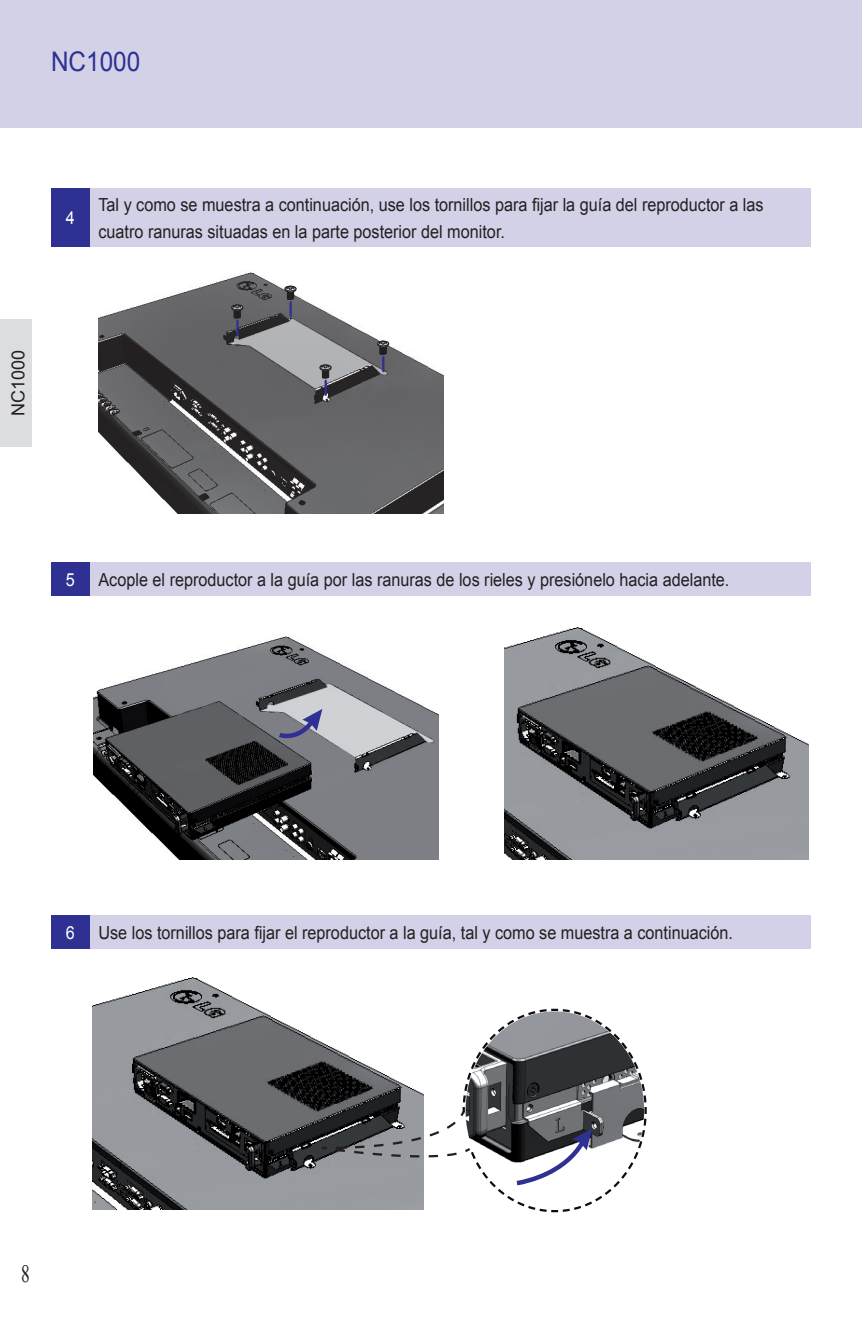
<style>
.page{position:relative;width:862px;height:1340px;background:#fff}
.page>*{position:absolute;margin:0;border:0;box-sizing:border-box;transform-origin:0 0}
.t1{font:27px "Arial";color:#2e3092;scale:.9 1}
.t2{font:24.75px "Times New Roman";color:#231f20;scale:.7 1}
.t3{font:18px/27px "Arial";color:#231f20;scale:.9 1}
.t4{font:18px "Arial";color:#231f20}
.t5{font:18px "Arial";color:#fff;scale:.9 1}
</style>
<div class="page">
<div style="left:0;top:0;width:861px;height:128px;background:#d3d1e8"></div>
<img style="left:94px;top:636px;width:344px;height:223px">
<img style="left:504px;top:627px;width:304px;height:232px">
<img style="left:93px;top:977px;width:228px;height:232px">
<svg style="left:279px;top:709px;width:43px;height:30px"></svg>
<svg style="left:321px;top:1008px;width:325px;height:204px"></svg>
<div style="left:89px;top:915px;width:721px;height:33px;background:#d3d1e8"></div>
<div style="left:89px;top:562px;width:721px;height:34px;background:#d3d1e8"></div>
<div style="left:85px;top:188px;width:725px;height:59px;background:#d3d1e8"></div>
<div style="left:51px;top:188px;width:38px;height:59px;background:#2e3092"></div>
<div style="left:51px;top:562px;width:38px;height:34px;background:#2e3092"></div>
<div style="left:51px;top:915px;width:38px;height:33px;background:#2e3092"></div>
<img style="left:99px;top:272px;width:344px;height:242px">
<svg style="left:284px;top:286px;width:12px;height:31px"></svg>
<svg style="left:377px;top:341px;width:12px;height:31px"></svg>
<svg style="left:319px;top:365px;width:12px;height:31px"></svg>
<svg style="left:231px;top:305px;width:12px;height:31px"></svg>
<div style="left:0;top:319px;width:32px;height:127px;background:#dcdddf"></div>
<h1 class="t1" style="left:51px;top:44px;width:101px">NC1000</h1>
<p class="t5" style="left:66px;top:206px;width:12px">4</p>
<p class="t3" style="left:98px;top:191px;width:740px">Tal y como se muestra a continuación, use los tornillos para fijar la guía del reproductor a las cuatro ranuras situadas en la parte posterior del monitor.</p>
<p class="t4" style="left:6px;top:416px;width:68px;rotate:-90deg">NC1000</p>
<p class="t5" style="left:66px;top:568px;width:12px">5</p>
<p class="t3" style="left:98px;top:566px;width:702px">Acople el reproductor a la guía por las ranuras de los rieles y presiónelo hacia adelante.</p>
<p class="t5" style="left:66px;top:920px;width:12px">6</p>
<p class="t3" style="left:98px;top:919px;width:706px">Use los tornillos para fijar el reproductor a la guía, tal y como se muestra a continuación.</p>
<h2 class="t2" style="left:21px;top:1256px;width:14px">8</h2>
</div>
